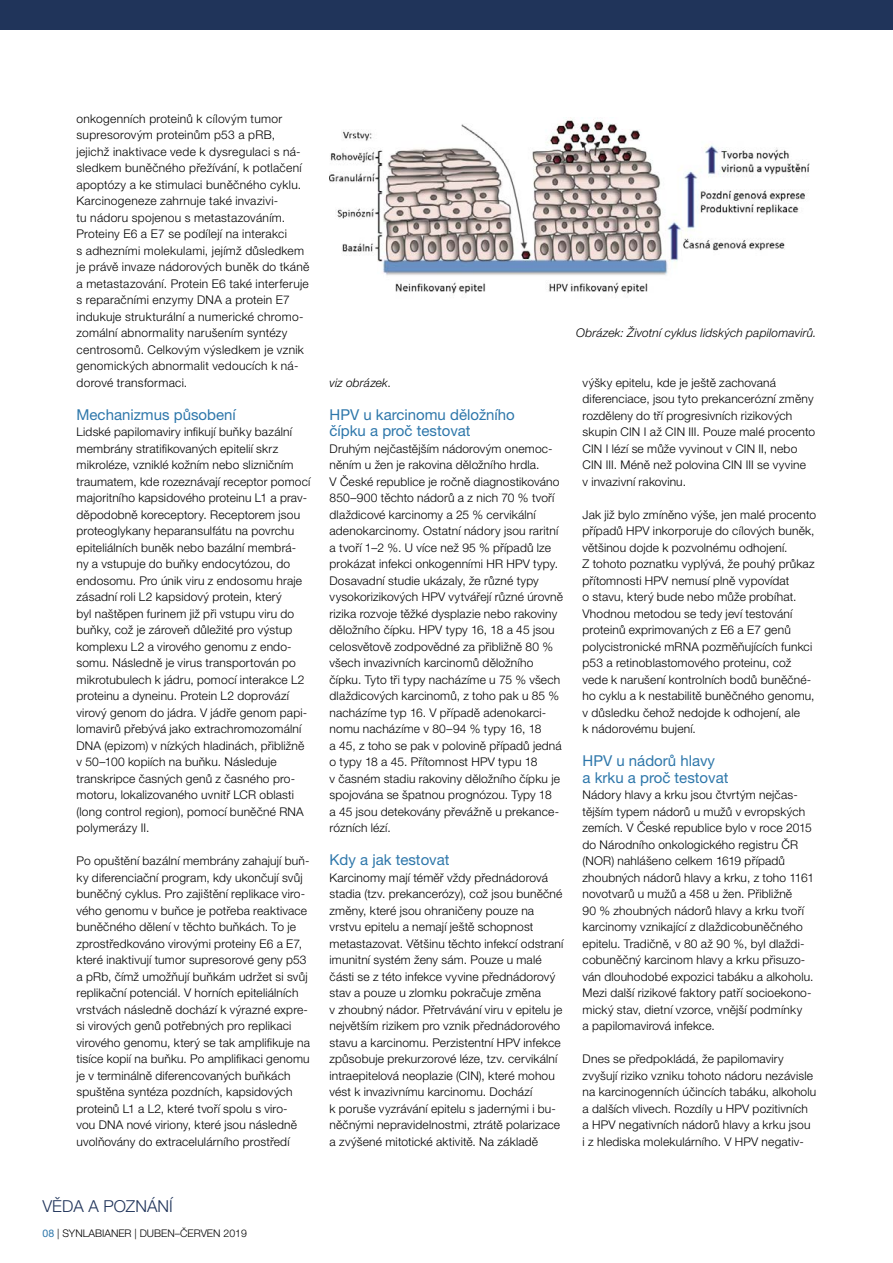
<style>
.page{position:relative;width:893px;height:1263px;background:#fff}
.page>*{position:absolute;margin:0;border:0;box-sizing:border-box;transform-origin:0 0}
.t1{font:300 16.5px "Helvetica Neue CE";color:#20345a}
.t2{font:15px/16.5px "Helvetica Neue CE";color:#2e77aa}
.t3{font:300 12px/16.5px "Helvetica Neue CE";letter-spacing:.015em;color:#000}
.t4{font:italic 300 12px "Helvetica Neue CE";letter-spacing:.015em;color:#000}
.t5{font:300 10.5px "Helvetica Neue CE";color:#000}
.s1{font-style:normal}
.s2{font-weight:400;color:#2e77aa}
</style>
<div class="page">
<div style="left:0;top:0;width:893px;height:30px;background:#20345a"></div>
<img style="left:330px;top:119px;width:480px;height:175px">
<p class="t3" style="left:77px;top:111px;width:234px">onkogenních proteinů k cílovým tumor supresorovým proteinům p53 a pRB, jejichž inaktivace vede k dysregulaci s ná&shy;sledkem buněčného přežívání, k potlačení apoptózy a ke stimulaci buněčného cyklu.<br>Karcinogeneze zahrnuje také invazivi-<br>tu nádoru spojenou s metastazováním.<br>Proteiny E6 a E7 se podílejí na interakci<br>s adhezními molekulami, jejímž důsledkem je právě invaze nádorových buněk do tkáně a metastazování. Protein E6 také interferuje s reparačními enzymy DNA a protein E7 indukuje strukturální a numerické chromo&shy;zomální abnormality narušením syntézy centrosomů. Celkovým výsledkem je vznik genomických abnormalit vedoucích k ná&shy;dorové transformaci.</p>
<p class="t2" style="left:77px;top:408px;width:161px">Mechanizmus působení</p>
<p class="t3" style="left:77px;top:425px;width:235px">Lidské papilomaviry infikují buňky bazální membrány stratifikovaných epitelií skrz mikroléze, vzniklé kožním nebo slizničním traumatem, kde rozeznávají receptor pomocí majoritního kapsidového proteinu L1 a prav&shy;děpodobně koreceptory. Receptorem jsou proteoglykany heparansulfátu na povrchu epiteliálních buněk nebo bazální membrá&shy;ny a vstupuje do buňky endocytózou, do endosomu. Pro únik viru z endosomu hraje zásadní roli L2 kapsidový protein, který<br>byl naštěpen furinem již při vstupu viru do buňky, což je zároveň důležité pro výstup komplexu L2 a virového genomu z endo&shy;somu. Následně je virus transportován po mikrotubulech k jádru, pomocí interakce L2 proteinu a dyneinu. Protein L2 doprovází virový genom do jádra. V jádře genom papi&shy;lomavirů přebývá jako extrachromozomální DNA (epizom) v nízkých hladinách, přibližně v 50–100 kopiích na buňku. Následuje transkripce časných genů z časného pro&shy;motoru, lokalizovaného uvnitř LCR oblasti (long control region), pomocí buněčné RNA polymerázy II.</p>
<p class="t3" style="left:77px;top:854px;width:235px">Po opuštění bazální membrány zahajují buň&shy;ky diferenciační program, kdy ukončují svůj buněčný cyklus. Pro zajištění replikace viro&shy;vého genomu v buňce je potřeba reaktivace buněčného dělení v těchto buňkách. To je zprostředkováno virovými proteiny E6 a E7, které inaktivují tumor supresorové geny p53 a pRb, čímž umožňují buňkám udržet si svůj replikační potenciál. V horních epiteliálních vrstvách následně dochází k výrazné expre&shy;si virových genů potřebných pro replikaci virového genomu, který se tak amplifikuje na tisíce kopií na buňku. Po amplifikaci genomu je v terminálně diferencovaných buňkách spuštěna syntéza pozdních, kapsidových proteinů L1 a L2, které tvoří spolu s viro-<br>vou DNA nové viriony, které jsou následně uvolňovány do extracelulárního prostředí</p>
<p class="t4" style="left:576px;top:326px;width:242px">Obrázek: Životní cyklus lidských papilomavirů.</p>
<p class="t4" style="left:330px;top:376px;width:63px">viz obrázek<span class="s1">.</span></p>
<p class="t2" style="left:330px;top:408px;width:187px">HPV u karcinomu děložního čípku a proč testovat</p>
<p class="t3" style="left:330px;top:441px;width:235px">Druhým nejčastějším nádorovým onemoc&shy;něním u žen je rakovina děložního hrdla.<br>V České republice je ročně diagnostikováno 850–900 těchto nádorů a z nich 70 % tvoří dlaždicové karcinomy a 25 % cervikální adenokarcinomy. Ostatní nádory jsou raritní a tvoří 1–2 %. U více než 95 % případů lze prokázat infekci onkogenními HR HPV typy.<br>Dosavadní studie ukázaly, že různé typy vysokorizikových HPV vytvářejí různé úrovně rizika rozvoje těžké dysplazie nebo rakoviny děložního čípku. HPV typy 16, 18 a 45 jsou celosvětově zodpovědné za přibližně 80 % všech invazivních karcinomů děložního čípku. Tyto tři typy nacházíme u 75 % všech dlaždicových karcinomů, z toho pak u 85 % nacházíme typ 16. V případě adenokarci&shy;nomu nacházíme v 80–94 % typy 16, 18<br>a 45, z toho se pak v polovině případů jedná o typy 18 a 45. Přítomnost HPV typu 18<br>v časném stadiu rakoviny děložního čípku je spojována se špatnou prognózou. Typy 18<br>a 45 jsou detekovány převážně u prekance&shy;rózních lézí.</p>
<p class="t2" style="left:330px;top:853px;width:122px">Kdy a jak testovat</p>
<p class="t3" style="left:330px;top:870px;width:235px">Karcinomy mají téměř vždy přednádorová stadia (tzv. prekancerózy), což jsou buněčné změny, které jsou ohraničeny pouze na vrstvu epitelu a nemají ještě schopnost metastazovat. Většinu těchto infekcí odstraní imunitní systém ženy sám. Pouze u malé části se z této infekce vyvine přednádorový stav a pouze u zlomku pokračuje změna<br>v zhoubný nádor. Přetrvávání viru v epitelu je největším rizikem pro vznik přednádorového stavu a karcinomu. Perzistentní HPV infekce způsobuje prekurzorové léze, tzv. cervikální intraepitelová neoplazie (CIN), které mohou vést k invazivnímu karcinomu. Dochází<br>k poruše vyzrávání epitelu s jadernými i bu&shy;něčnými nepravidelnostmi, ztrátě polarizace a zvýšené mitotické aktivitě. Na základě</p>
<p class="t3" style="left:583px;top:375px;width:234px">výšky epitelu, kde je ještě zachovaná diferenciace, jsou tyto prekancerózní změny rozděleny do tří progresivních rizikových skupin CIN I až CIN III. Pouze malé procento CIN I lézí se může vyvinout v CIN II, nebo CIN III. Méně než polovina CIN III se vyvine<br>v invazivní rakovinu.</p>
<p class="t3" style="left:583px;top:507px;width:235px">Jak již bylo zmíněno výše, jen malé procento případů HPV inkorporuje do cílových buněk, většinou dojde k pozvolnému odhojení.<br>Z tohoto poznatku vyplývá, že pouhý průkaz přítomnosti HPV nemusí plně vypovídat<br>o stavu, který bude nebo může probíhat.<br>Vhodnou metodou se tedy jeví testování proteinů exprimovaných z E6 a E7 genů polycistronické mRNA pozměňujících funkci p53 a retinoblastomového proteinu, což vede k narušení kontrolních bodů buněčné&shy;ho cyklu a k nestabilitě buněčného genomu, v důsledku čehož nedojde k odhojení, ale<br>k nádorovému bujení.</p>
<p class="t2" style="left:583px;top:754px;width:147px">HPV u nádorů hlavy<br>a krku a proč testovat</p>
<p class="t3" style="left:583px;top:788px;width:233px">Nádory hlavy a krku jsou čtvrtým nejčas&shy;tějším typem nádorů u mužů v evropských zemích. V České republice bylo v roce 2015 do Národního onkologického registru ČR (NOR) nahlášeno celkem 1619 případů zhoubných nádorů hlavy a krku, z toho 1161 novotvarů u mužů a 458 u žen. Přibližně<br>90 % zhoubných nádorů hlavy a krku tvoří karcinomy vznikající z dlaždicobuněčného epitelu. Tradičně, v 80 až 90 %, byl dlaždi&shy;cobuněčný karcinom hlavy a krku přisuzo&shy;ván dlouhodobé expozici tabáku a alkoholu.<br>Mezi další rizikové faktory patří socioekono&shy;mický stav, dietní vzorce, vnější podmínky<br>a papilomavirová infekce.</p>
<p class="t3" style="left:583px;top:1052px;width:235px">Dnes se předpokládá, že papilomaviry zvyšují riziko vzniku tohoto nádoru nezávisle na karcinogenních účincích tabáku, alkoholu a dalších vlivech. Rozdíly u HPV pozitivních a HPV negativních nádorů hlavy a krku jsou<br>i z hlediska molekulárního. V HPV negativ-</p>
<h1 class="t1" style="left:43px;top:1196px;width:132px">VĚDA A POZNÁNÍ</h1>
<p class="t5" style="left:43px;top:1227px;width:206px"><span class="s2">08</span> | SYNLABIANER | DUBEN–ČERVEN 2019</p>
</div>
